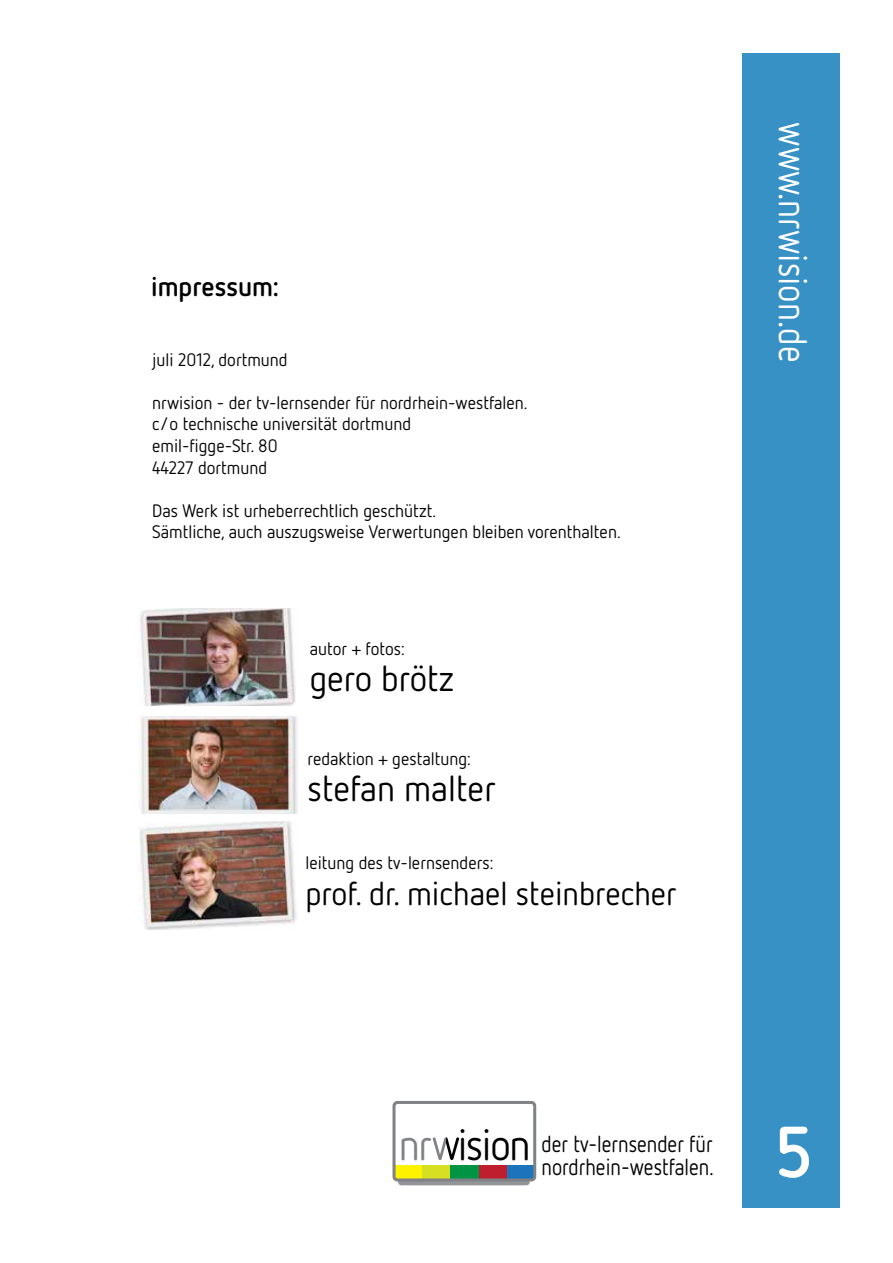
<style>
.page{position:relative;width:893px;height:1263px;background:#fff}
.page>*{position:absolute;margin:0;border:0;box-sizing:border-box;transform-origin:0 0}
.t1{font:700 72px "Netto OT";color:#fff}
.t2{font:39.6px "Netto OT";color:#fff;scale:.91 1}
.t3{font:36px "Netto OT";color:#000}
.t4{font:33px "Netto OT";color:#000}
.t5{font:700 27px "Netto OT";color:#000}
.t6{font:23.1px/22.5px "Netto OT";color:#000;text-align:right;scale:.91 1}
.t7{font:18px/21.6px "Netto OT";color:#000}
.s1{font-size:43.5px;color:#808285}
.s2{font-size:43.5px}
</style>
<div class="page">
<div style="left:743px;top:53px;width:97px;height:1155px;background:#3891c5"></div>
<img style="left:138px;top:716px;width:159px;height:97px">
<img style="left:138px;top:822px;width:158px;height:107px">
<div style="left:398px;top:1179px;width:132px;height:6px;background:#939598;border-radius:3px"></div>
<div style="left:506px;top:1165px;width:28px;height:15px;background:#1c75bc"></div>
<div style="left:478px;top:1165px;width:28px;height:15px;background:#be1e2d"></div>
<div style="left:450px;top:1165px;width:28px;height:15px;background:#009444"></div>
<div style="left:422px;top:1165px;width:28px;height:15px;background:#d7df23"></div>
<div style="left:394px;top:1165px;width:28px;height:15px;background:#fff200"></div>
<div style="left:392px;top:1101px;width:144px;height:80px;border:3px solid #808285;border-radius:4px"></div>
<svg style="left:433px;top:1137px;width:26px;height:23px"></svg>
<img style="left:140px;top:609px;width:156px;height:96px">
<h3 class="t5" style="left:151px;top:270px;width:129px">impressum:</h3>
<p class="t7" style="left:152px;top:348px;width:137px">juli 2012, dortmund</p>
<p class="t7" style="left:152px;top:391px;width:377px">nrwision - der tv-lernsender für nordrhein-westfalen. c/o technische universität dortmund<br>emil-figge-Str. 80<br>44227 dortmund</p>
<p class="t7" style="left:152px;top:499px;width:470px">Das Werk ist urheberrechtlich geschützt.<br>Sämtliche, auch auszugsweise Verwertungen bleiben vorenthalten.</p>
<p class="t7" style="left:310px;top:638px;width:97px">autor + fotos:</p>
<h3 class="t3" style="left:310px;top:656px;width:146px">gero brötz</h3>
<p class="t7" style="left:308px;top:747px;width:165px">redaktion + gestaltung:</p>
<h3 class="t3" style="left:308px;top:766px;width:190px">stefan malter</h3>
<p class="t7" style="left:305px;top:852px;width:189px">leitung des tv-lernsenders:</p>
<h3 class="t4" style="left:305px;top:873px;width:373px">prof. dr. michael steinbrecher</h3>
<h2 class="t2" style="left:818px;top:122px;width:265px;rotate:90deg">www.nrwision.de</h2>
<p class="t6" style="left:399px;top:1132px;width:348px"><span class="s1">nr</span> <span class="s2">ision</span> der tv-lernsender für nordrhein-westfalen.</p>
<h1 class="t1" style="left:775px;top:1106px;width:39px">5</h1>
</div>
